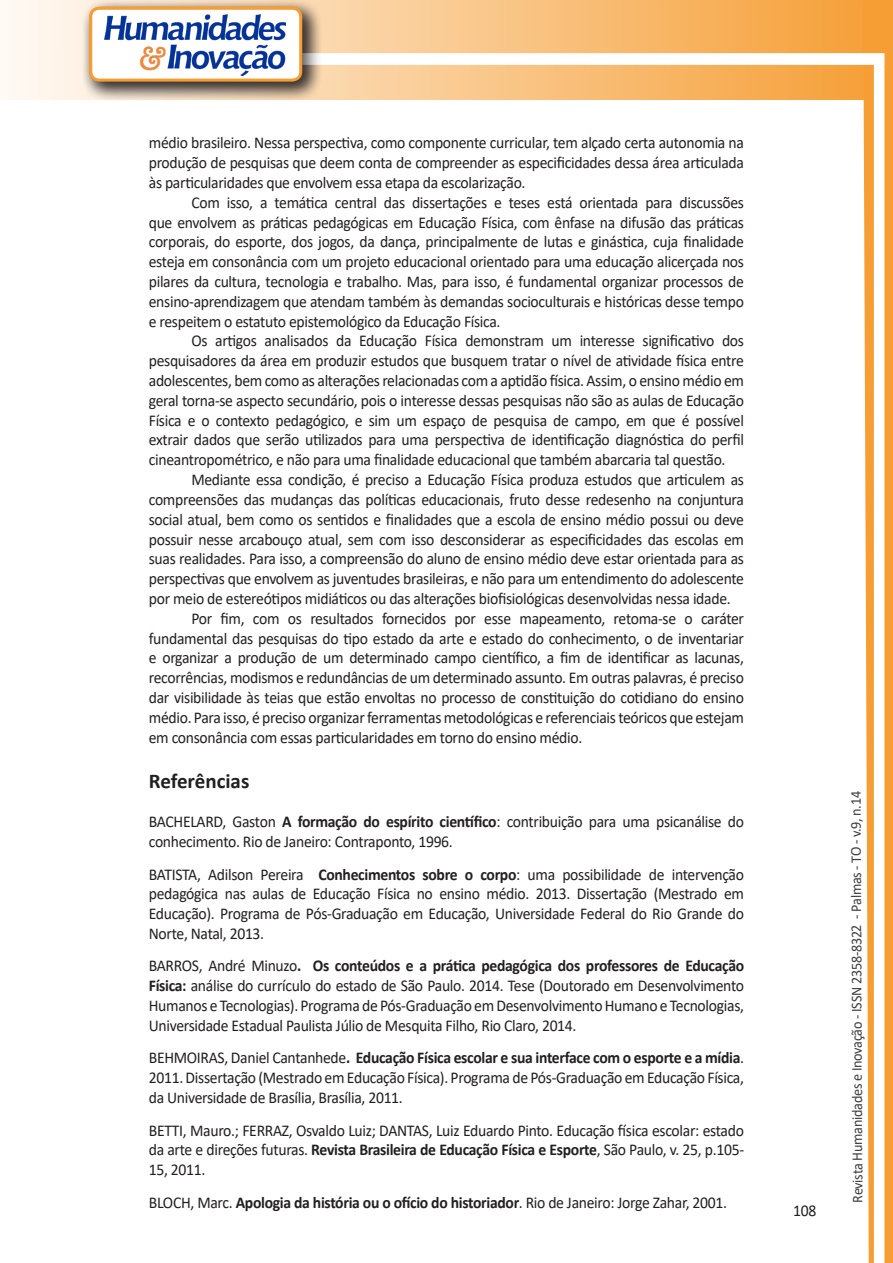
<style>
.page{position:relative;width:893px;height:1263px;background:#fff}
.page>*{position:absolute;margin:0;border:0;box-sizing:border-box;transform-origin:0 0}
.Titulo_2{font:700 21px "Calibri";color:#231f20}
.texto{font:16.5px/19.8px "Calibri";letter-spacing:-.02em;color:#231f20;text-align:justify;scale:.95 1}
.t1{font:15px "Calibri";letter-spacing:-.025em;color:#3e3e3f;scale:.95 1}
.s1{font-weight:700}
</style>
<div class="page">
<svg style="left:5px;top:0;width:858px;height:100px;background:#f9c484"></svg>
<div style="left:302px;top:53px;width:582px;height:12px;background:#fff;border:2px solid #fff"></div>
<svg style="left:863px;top:0;width:30px;height:1263px"></svg>
<div style="left:81px;top:0;width:241px;height:102px;background:#231f20;opacity:.75"></div>
<svg style="left:91px;top:8px;width:210px;height:72px"></svg>
<div style="left:89px;top:7px;width:213px;height:75px;border:3px solid #f69e34;border-radius:9px"></div>
<p class="texto" style="left:149px;top:133px;width:628px">médio brasileiro. Nessa perspectiva, como componente curricular, tem alçado certa autonomia na produção de pesquisas que deem conta de compreender as especificidades dessa área articulada às particularidades que envolvem essa etapa da escolarização.</p>
<p class="texto" style="left:149px;top:192px;width:628px;text-indent:43px">Com isso, a temática central das dissertações e teses está orientada para discussões que envolvem as práticas pedagógicas em Educação Física, com ênfase na difusão das práticas corporais, do esporte, dos jogos, da dança, principalmente de lutas e ginástica, cuja finalidade esteja em consonância com um projeto educacional orientado para uma educação alicerçada nos pilares da cultura, tecnologia e trabalho. Mas, para isso, é fundamental organizar processos de ensino-aprendizagem que atendam também às demandas socioculturais e históricas desse tempo e respeitem o estatuto epistemológico da Educação Física.</p>
<p class="texto" style="left:149px;top:331px;width:628px;text-indent:43px">Os artigos analisados da Educação Física demonstram um interesse significativo dos pesquisadores da área em produzir estudos que busquem tratar o nível de atividade física entre adolescentes, bem como as alterações relacionadas com a aptidão física. Assim, o ensino médio em geral torna-se aspecto secundário, pois o interesse dessas pesquisas não são as aulas de Educação Física e o contexto pedagógico, e sim um espaço de pesquisa de campo, em que é possível extrair dados que serão utilizados para uma perspectiva de identificação diagnóstica do perfil cineantropométrico, e não para uma finalidade educacional que também abarcaria tal questão.</p>
<p class="texto" style="left:149px;top:469px;width:628px;text-indent:43px">Mediante essa condição, é preciso a Educação Física produza estudos que articulem as compreensões das mudanças das políticas educacionais, fruto desse redesenho na conjuntura social atual, bem como os sentidos e finalidades que a escola de ensino médio possui ou deve possuir nesse arcabouço atual, sem com isso desconsiderar as especificidades das escolas em suas realidades. Para isso, a compreensão do aluno de ensino médio deve estar orientada para as perspectivas que envolvem as juventudes brasileiras, e não para um entendimento do adolescente por meio de estereótipos midiáticos ou das alterações biofisiológicas desenvolvidas nessa idade.</p>
<p class="texto" style="left:149px;top:608px;width:628px;text-indent:43px">Por fim, com os resultados fornecidos por esse mapeamento, retoma-se o caráter fundamental das pesquisas do tipo estado da arte e estado do conhecimento, o de inventariar e organizar a produção de um determinado campo científico, a fim de identificar as lacunas, recorrências, modismos e redundâncias de um determinado assunto. Em outras palavras, é preciso dar visibilidade às teias que estão envoltas no processo de constituição do cotidiano do ensino médio. Para isso, é preciso organizar ferramentas metodológicas e referenciais teóricos que estejam em consonância com essas particularidades em torno do ensino médio.</p>
<p class="Titulo_2" style="left:149px;top:766px;width:102px">Referências</p>
<p class="texto" style="left:149px;top:811px;width:628px">BACHELARD, Gaston <span class="s1">A formação do espírito científico</span>: contribuição para uma psicanálise do conhecimento. Rio de Janeiro: Contraponto, 1996.</p>
<p class="texto" style="left:149px;top:864px;width:628px">BATISTA, Adilson Pereira <span class="s1">Conhecimentos sobre o corpo</span>: uma possibilidade de intervenção pedagógica nas aulas de Educação Física no ensino médio. 2013. Dissertação (Mestrado em Educação). Programa de Pós-Graduação em Educação, Universidade Federal do Rio Grande do Norte, Natal, 2013.</p>
<p class="texto" style="left:149px;top:956px;width:628px">BARROS, André Minuzo<span class="s1">. Os conteúdos e a prática pedagógica dos professores de Educação Física:</span> análise do currículo do estado de São Paulo. 2014. Tese (Doutorado em Desenvolvimento Humanos e Tecnologias). Programa de Pós-Graduação em Desenvolvimento Humano e Tecnologias, Universidade Estadual Paulista Júlio de Mesquita Filho, Rio Claro, 2014.</p>
<p class="texto" style="left:149px;top:1048px;width:628px">BEHMOIRAS, Daniel Cantanhede<span class="s1">. Educação Física escolar e sua interface com o esporte e a mídia</span>.<br>2011. Dissertação (Mestrado em Educação Física). Programa de Pós-Graduação em Educação Física, da Universidade de Brasília, Brasília, 2011.</p>
<p class="texto" style="left:149px;top:1120px;width:628px">BETTI, Mauro.; FERRAZ, Osvaldo Luiz; DANTAS, Luiz Eduardo Pinto. Educação física escolar: estado da arte e direções futuras. <span class="s1">Revista Brasileira de Educação Física e Esporte</span>, São Paulo, v. 25, p.105- 15, 2011.</p>
<p class="texto" style="left:149px;top:1192px;width:610px">BLOCH, Marc. <span class="s1">Apologia da história ou o ofício do historiador</span>. Rio de Janeiro: Jorge Zahar, 2001.</p>
<p class="texto" style="left:793px;top:1200px;width:26px">108</p>
<p class="t1" style="left:846px;top:1203px;width:435px;rotate:-90deg">Revista Humanidades e Inovação - ISSN 2358-8322 - Palmas - TO - v.9, n.14</p>
</div>
